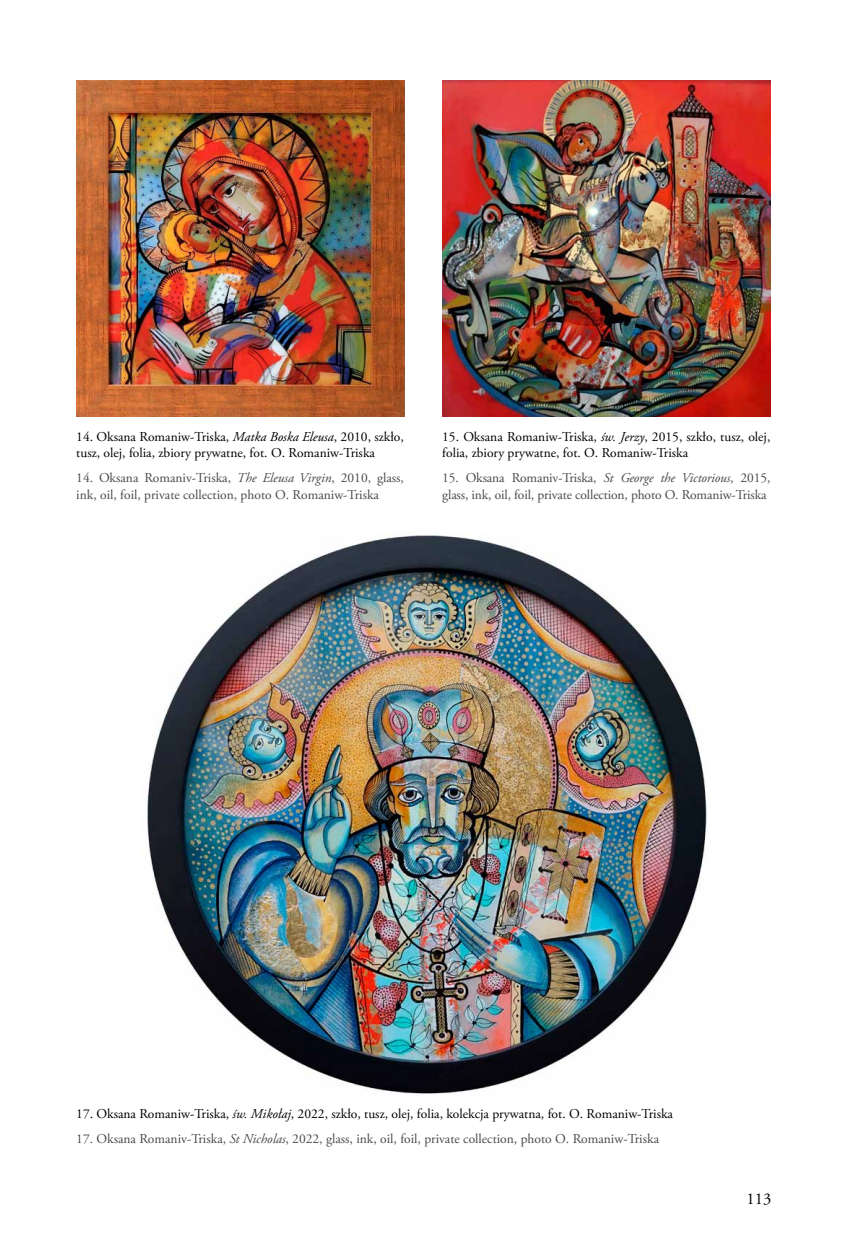
<style>
.page{position:relative;width:851px;height:1255px;background:#fff}
.page>*{position:absolute;margin:0;border:0;box-sizing:border-box;transform-origin:0 0}
.t1{font:16.5px "Adobe Garamond Pro";color:#000}
.t2{font:13.5px/16.5px "Adobe Garamond Pro";color:#4a4a49}
.t3{font:13.5px/16.5px "Adobe Garamond Pro";color:#000}
.s1{font-style:italic}
</style>
<div class="page">
<img style="left:77px;top:81px;width:327px;height:336px">
<img style="left:442px;top:81px;width:328px;height:336px">
<img style="left:147px;top:533px;width:560px;height:561px">
<p class="t3" style="left:76px;top:428px;width:329px">14. Oksana Romaniw-Triska, <span class="s1">Matka Boska Eleusa</span>, 2010, szkło, tusz, olej, folia, zbiory prywatne, fot. O. Romaniw-Triska</p>
<p class="t2" style="left:76px;top:470px;width:329px">14. Oksana Romaniv-Triska, <span class="s1">The Eleusa Virgin</span>, 2010, glass, ink, oil, foil, private collection, photo O. Romaniw-Triska</p>
<p class="t3" style="left:442px;top:428px;width:329px">15. Oksana Romaniw-Triska, <span class="s1">św. Jerzy</span>, 2015, szkło, tusz, olej, folia, zbiory prywatne, fot. O. Romaniw-Triska</p>
<p class="t2" style="left:442px;top:470px;width:329px">15. Oksana Romaniv-Triska, <span class="s1">St George the Victorious</span>, 2015, glass, ink, oil, foil, private collection, photo O. Romaniw-Triska</p>
<p class="t3" style="left:76px;top:1105px;width:598px">17. Oksana Romaniw-Triska, <span class="s1">św. Mikołaj</span>, 2022, szkło, tusz, olej, folia, kolekcja prywatna, fot. O. Romaniw-Triska</p>
<p class="t2" style="left:76px;top:1130px;width:584px">17. Oksana Romaniv-Triska, <span class="s1">St Nicholas</span>, 2022, glass, ink, oil, foil, private collection, photo O. Romaniw-Triska</p>
<p class="t1" style="left:746px;top:1188px;width:26px">113</p>
</div>
